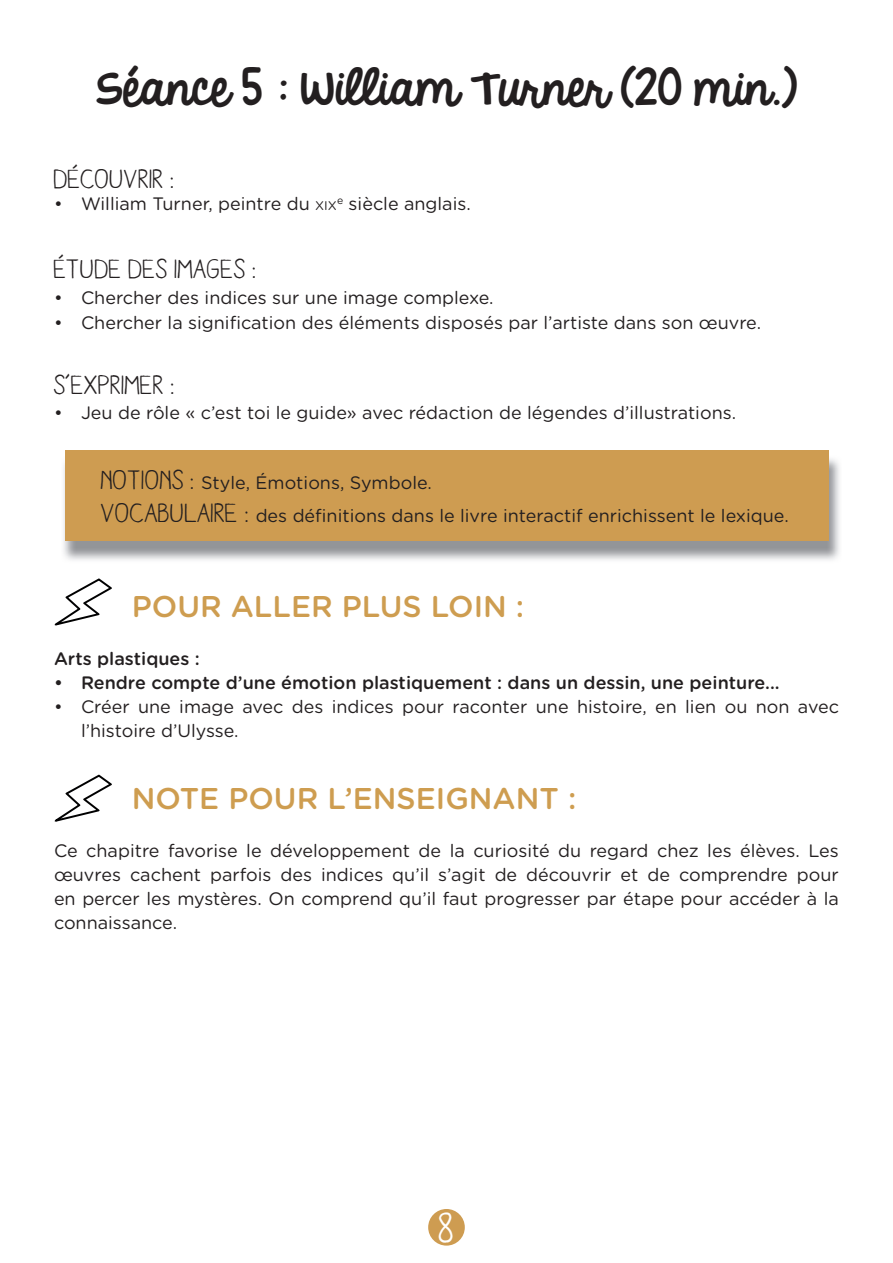
<style>
.page{position:relative;width:893px;height:1263px;background:#fff}
.page>*{position:absolute;margin:0;border:0;box-sizing:border-box;transform-origin:0 0}
.t1{font:45px "KG Always A Good Time";color:#231f20}
.t2{font:42px "Aracne";color:#fff}
.t3{font:500 30px "Gotham Rounded";color:#ce9d50}
.t4{font:27px "Aracne";color:#231f20}
.t5{font:18px/24px "Gotham Rounded";color:#231f20}
.t6{font:500 18px "Gotham Rounded";color:#231f20}
.s1{font-family:"KG Shadowofthe Day"}
.s2{font-size:12.6px}
.s3{font-family:"Aracne";font-size:27px}
</style>
<div class="page">
<div style="left:428px;top:1209px;width:37px;height:36px;background:#ce9c51;border-radius:50%"></div>
<img style="left:63px;top:456px;width:777px;height:104px">
<div style="left:65px;top:450px;width:763px;height:91px;background:#ce9c51"></div>
<svg style="left:54px;top:578px;width:58px;height:48px"></svg>
<svg style="left:54px;top:774px;width:58px;height:48px"></svg>
<h1 class="t1" style="left:95px;top:54px;width:704px"><span class="s1">S</span>éance 5 : <span class="s1">W</span>illiam <span class="s1">T</span>urner (20 min.)</h1>
<h3 class="t4" style="left:54px;top:164px;width:122px">DÉCOUVRIR :</h3>
<p class="t5" style="left:54px;top:190px;width:418px">• William Turner, peintre du <span class="s2">XIX</span><sup>e</sup> siècle anglais.</p>
<h3 class="t4" style="left:54px;top:254px;width:204px">ÉTUDE DES IMAGES :</h3>
<p class="t5" style="left:54px;top:284px;width:441px">• Chercher des indices sur une image complexe.</p>
<p class="t5" style="left:54px;top:310px;width:709px">• Chercher la signification des éléments disposés par l’artiste dans son œuvre.</p>
<h3 class="t4" style="left:54px;top:369px;width:122px">S’EXPRIMER :</h3>
<p class="t5" style="left:54px;top:400px;width:684px">• Jeu de rôle « c’est toi le guide» avec rédaction de légendes d’illustrations.</p>
<p class="t5" style="left:101px;top:466px;width:689px;line-height:32.4px"><span class="s3">NOTIONS :</span> Style, Émotions, Symbole.<br><span class="s3">VOCABULAIRE :</span> des définitions dans le livre interactif enrichissent le lexique.</p>
<h3 class="t3" style="left:132px;top:585px;width:394px">POUR ALLER PLUS LOIN :</h3>
<p class="t6" style="left:54px;top:646px;width:147px">Arts plastiques :</p>
<p class="t6" style="left:54px;top:670px;width:727px">• Rendre compte d’une émotion plastiquement : dans un dessin, une peinture...</p>
<p class="t5" style="left:81px;top:694px;width:759px;text-indent:-27px">• Créer une image avec des indices pour raconter une histoire, en lien ou non avec l’histoire d’Ulysse.</p>
<h3 class="t3" style="left:132px;top:777px;width:446px">NOTE POUR L’ENSEIGNANT :</h3>
<p class="t5" style="left:54px;top:838px;width:786px;text-align:justify">Ce chapitre favorise le développement de la curiosité du regard chez les élèves. Les œuvres cachent parfois des indices qu’il s’agit de découvrir et de comprendre pour en percer les mystères. On comprend qu’il faut progresser par étape pour accéder à la connaissance.</p>
<h2 class="t2" style="left:439px;top:1203px;width:17px">8</h2>
</div>
